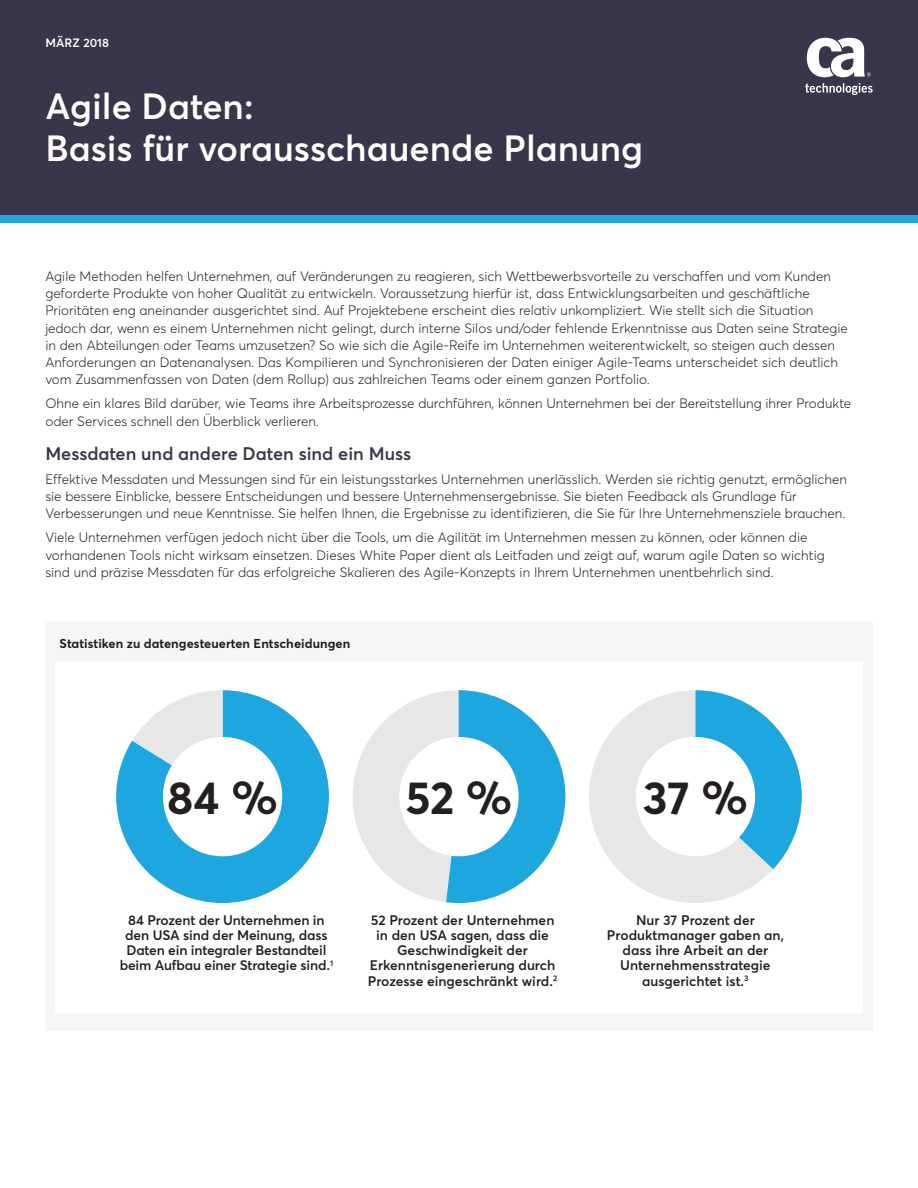
<style>
.page{position:relative;width:918px;height:1188px;background:#fff}
.page>*{position:absolute;margin:0;border:0;box-sizing:border-box;transform-origin:0 0}
.t1{font:700 45.75px "Averta";color:#231f20}
.t2{font:600 36px/42px "Averta";color:#fff}
.t3{font:600 18px "Averta";color:#39364c}
.t4{font:600 13.65px/15.3px "Averta";color:#231f20;text-align:center}
.t5{font:300 13.5px/17.2px "Averta";color:#231f20}
.t6{font:700 12.75px "Averta";letter-spacing:.005em;color:#231f20}
.t7{font:600 12px "Averta";letter-spacing:.005em;color:#fff}
</style>
<div class="page">
<div style="left:0;top:212px;width:918px;height:11px;background:#1ea6df"></div>
<div style="left:0;top:0;width:918px;height:215px;background:#39364c"></div>
<svg style="left:805px;top:83px;width:68px;height:12px"></svg>
<svg style="left:807px;top:38px;width:64px;height:39px"></svg>
<div style="left:46px;top:621px;width:827px;height:409px;background:#f6f6f7"></div>
<div style="left:55px;top:661px;width:808px;height:351px;background:#fff"></div>
<svg style="left:116px;top:690px;width:213px;height:213px;fill:#1ea6df"></svg>
<svg style="left:132px;top:690px;width:91px;height:75px"></svg>
<svg style="left:353px;top:690px;width:212px;height:213px"></svg>
<svg style="left:589px;top:690px;width:213px;height:213px"></svg>
<p class="t7" style="left:45px;top:35px;width:65px">MÄRZ 2018</p>
<h2 class="t2" style="left:45px;top:85px;width:599px">Agile Daten:<br>Basis für vorausschauende Planung</h2>
<p class="t5" style="left:45px;top:267px;width:804px">Agile Methoden helfen Unternehmen, auf Veränderungen zu reagieren, sich Wettbewerbsvorteile zu verschaffen und vom Kunden geforderte Produkte von hoher Qualität zu entwickeln. Voraussetzung hierfür ist, dass Entwicklungsarbeiten und geschäftliche Prioritäten eng aneinander ausgerichtet sind. Auf Projektebene erscheint dies relativ unkompliziert. Wie stellt sich die Situation jedoch dar, wenn es einem Unternehmen nicht gelingt, durch interne Silos und/oder fehlende Erkenntnisse aus Daten seine Strategie in den Abteilungen oder Teams umzusetzen? So wie sich die Agile-Reife im Unternehmen weiterentwickelt, so steigen auch dessen Anforderungen an Datenanalysen. Das Kompilieren und Synchronisieren der Daten einiger Agile-Teams unterscheidet sich deutlich vom Zusammenfassen von Daten (dem Rollup) aus zahlreichen Teams oder einem ganzen Portfolio.</p>
<p class="t5" style="left:45px;top:395px;width:807px">Ohne ein klares Bild darüber, wie Teams ihre Arbeitsprozesse durchführen, können Unternehmen bei der Bereitstellung ihrer Produkte oder Services schnell den Überblick verlieren.</p>
<h3 class="t3" style="left:45px;top:442px;width:367px">Messdaten und andere Daten sind ein Muss</h3>
<p class="t5" style="left:45px;top:470px;width:803px">Effektive Messdaten und Messungen sind für ein leistungsstarkes Unternehmen unerlässlich. Werden sie richtig genutzt, ermöglichen sie bessere Einblicke, bessere Entscheidungen und bessere Unternehmensergebnisse. Sie bieten Feedback als Grundlage für<br>Verbesserungen und neue Kenntnisse. Sie helfen Ihnen, die Ergebnisse zu identifizieren, die Sie für Ihre Unternehmensziele brauchen.</p>
<p class="t5" style="left:45px;top:529px;width:781px">Viele Unternehmen verfügen jedoch nicht über die Tools, um die Agilität im Unternehmen messen zu können, oder können die vorhandenen Tools nicht wirksam einsetzen. Dieses White Paper dient als Leitfaden und zeigt auf, warum agile Daten so wichtig sind und präzise Messdaten für das erfolgreiche Skalieren des Agile-Konzepts in Ihrem Unternehmen unentbehrlich sind.</p>
<p class="t6" style="left:60px;top:636px;width:292px">Statistiken zu datengesteuerten Entscheidungen</p>
<h1 class="t1" style="left:167px;top:769px;width:112px">84 %</h1>
<h1 class="t1" style="left:406px;top:769px;width:108px">52 %</h1>
<p class="t4" style="left:120px;top:912px;width:215px">84 Prozent der Unternehmen in den USA sind der Meinung, dass<br>Daten ein integraler Bestandteil beim Aufbau einer Strategie sind.<sup>1</sup></p>
<p class="t4" style="left:368px;top:912px;width:191px">52 Prozent der Unternehmen in den USA sagen, dass die<br>Geschwindigkeit der<br>Erkenntnisgenerierung durch<br>Prozesse eingeschränkt wird.<sup>2</sup></p>
<h1 class="t1" style="left:643px;top:769px;width:106px">37 %</h1>
<p class="t4" style="left:607px;top:912px;width:179px">Nur 37 Prozent der<br>Produktmanager gaben an, dass ihre Arbeit an der<br>Unternehmensstrategie ausgerichtet ist.<sup>3</sup></p>
</div>
